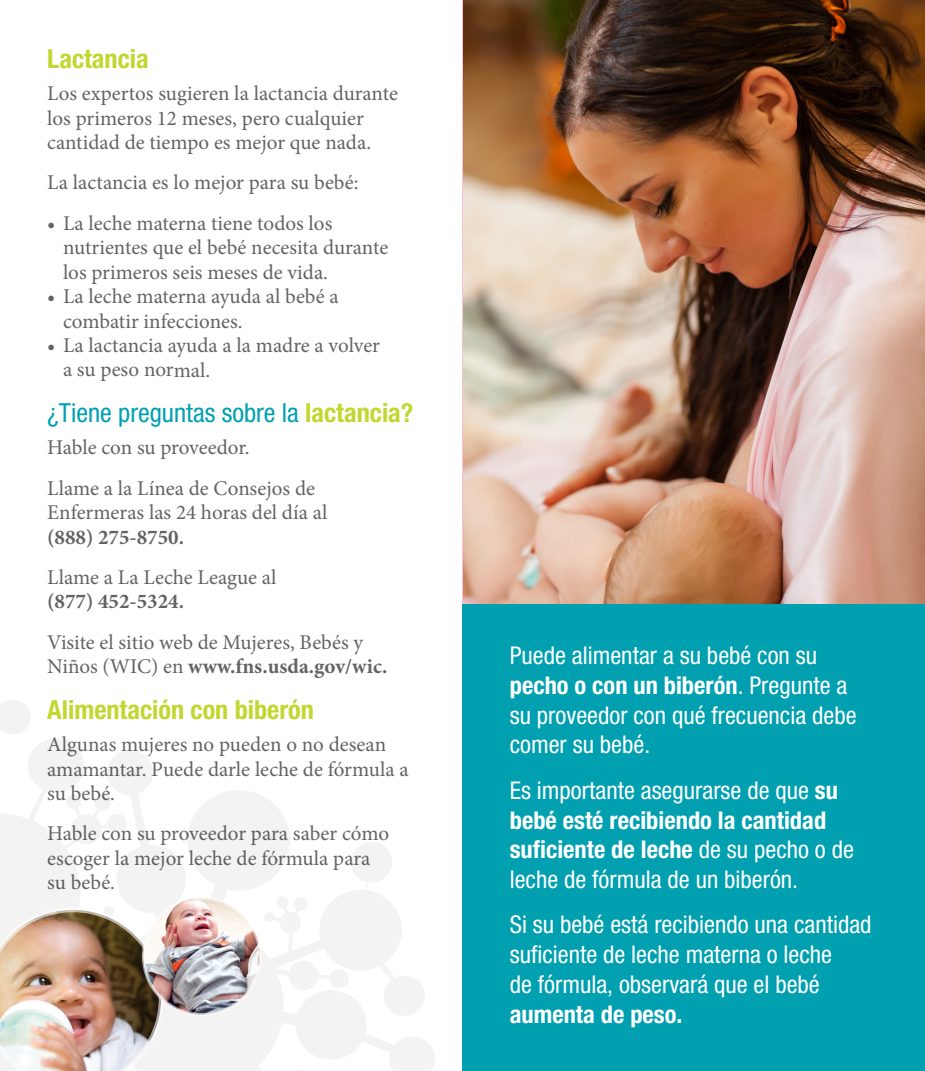
<style>
.page{position:relative;width:925px;height:1071px;background:#fff}
.page>*{position:absolute;margin:0;border:0;box-sizing:border-box;transform-origin:0 0}
.t1{font:condensed 26.25px "Helvetica Neue";color:#00a0b0}
.t2{font:700 condensed 26.25px "Helvetica Neue";color:#c1d72f}
.t3{font:condensed 24.5px/29.8px "Helvetica Neue";color:#fff}
.t4{font:21px/24.5px "Minion Pro";color:#636366}
.s1{font-weight:700;color:#c1d72f}
.s2{font-weight:700}
</style>
<div class="page">
<img style="left:464px;top:0;width:461px;height:604px">
<div style="left:462px;top:604px;width:463px;height:467px;background:#00a0b0"></div>
<svg style="left:0;top:700px;width:435px;height:371px"></svg>
<img style="left:143px;top:898px;width:117px;height:117px;border-radius:58px">
<div style="left:142px;top:897px;width:120px;height:119px;border:3px solid #fff;border-radius:50%"></div>
<h2 class="t2" style="left:47px;top:42px;width:103px">Lactancia</h2>
<p class="t4" style="left:47px;top:81px;width:352px">Los expertos sugieren la lactancia durante los primeros 12 meses, pero cualquier cantidad de tiempo es mejor que nada.</p>
<p class="t4" style="left:47px;top:170px;width:313px">La lactancia es lo mejor para su bebé:</p>
<p class="t4" style="left:63px;top:211px;width:327px;text-indent:-16px">• La leche materna tiene todos los nutrientes que el bebé necesita durante los primeros seis meses de vida.</p>
<p class="t4" style="left:63px;top:284px;width:277px;text-indent:-16px">• La leche materna ayuda al bebé a combatir infecciones.</p>
<p class="t4" style="left:63px;top:333px;width:319px;text-indent:-16px">• La lactancia ayuda a la madre a volver a su peso normal.</p>
<h2 class="t1" style="left:47px;top:398px;width:368px">¿Tiene preguntas sobre la <span class="s1">lactancia?</span></h2>
<p class="t4" style="left:47px;top:436px;width:204px">Hable con su proveedor.</p>
<p class="t4" style="left:47px;top:476px;width:282px">Llame a la Línea de Consejos de<br>Enfermeras las 24 horas del día al <span class="s2">(888) 275-8750.</span></p>
<p class="t4" style="left:47px;top:565px;width:231px">Llame a La Leche League al <span class="s2">(877) 452-5324.</span></p>
<p class="t4" style="left:47px;top:630px;width:342px">Visite el sitio web de Mujeres, Bebés y<br>Niños (WIC) en <span class="s2">www.fns.usda.gov/wic.</span></p>
<h2 class="t2" style="left:47px;top:693px;width:268px">Alimentación con biberón</h2>
<p class="t4" style="left:47px;top:732px;width:363px">Algunas mujeres no pueden o no desean amamantar. Puede darle leche de fórmula a su bebé.</p>
<p class="t4" style="left:47px;top:821px;width:343px">Hable con su proveedor para saber cómo escoger la mejor leche de fórmula para su bebé.</p>
<p class="t3" style="left:510px;top:640px;width:348px">Puede alimentar a su bebé con su <span class="s2">pecho o con un biberón</span>. Pregunte a su proveedor con qué frecuencia debe comer su bebé.</p>
<p class="t3" style="left:510px;top:775px;width:346px">Es importante asegurarse de que <span class="s2">su bebé esté recibiendo la cantidad suficiente de leche</span> de su pecho o de leche de fórmula de un biberón.</p>
<p class="t3" style="left:510px;top:910px;width:363px">Si su bebé está recibiendo una cantidad suficiente de leche materna o leche<br>de fórmula, observará que el bebé <span class="s2">aumenta de peso.</span></p>
</div>
